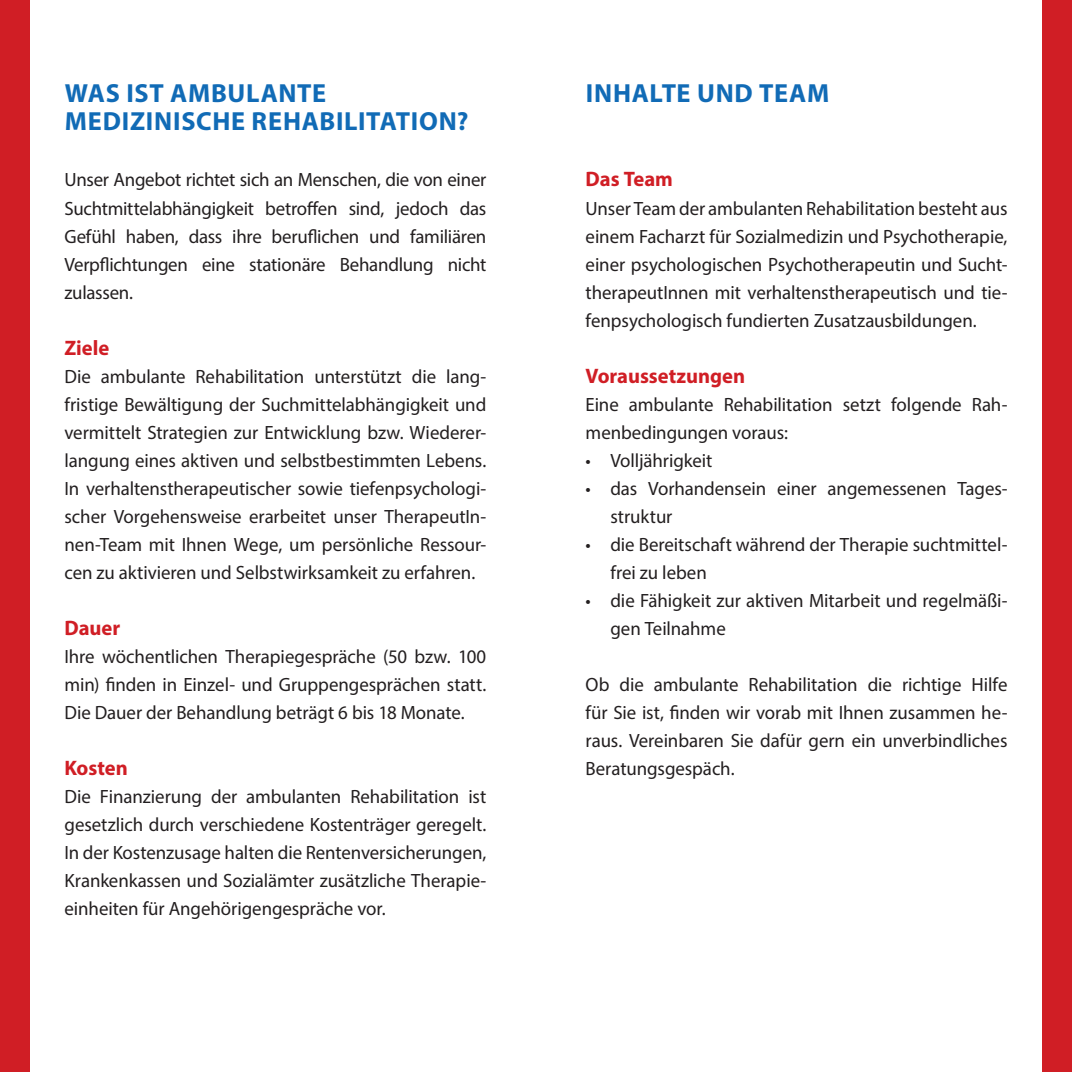
<style>
.page{position:relative;width:1072px;height:1072px;background:#fff}
.page>*{position:absolute;margin:0;border:0;box-sizing:border-box;transform-origin:0 0}
.t1{font:700 26.25px/28px "Myriad Pro";letter-spacing:.025em;color:#116bb6}
.t2{font:700 21px "Myriad Pro";color:#d01e25}
.t3{font:19.25px/28px "Myriad Pro";letter-spacing:-.005em;color:#231f20;text-align:justify}
</style>
<div class="page">
<div style="left:1042px;top:0;width:29px;height:1071px;background:#d01e25"></div>
<div style="left:0;top:0;width:30px;height:1071px;background:#d01e25"></div>
<h1 class="t1" style="left:65px;top:79px;width:405px">WAS IST AMBULANTE<br>MEDIZINISCHE REHABILITATION?</h1>
<h1 class="t1" style="left:586px;top:79px;width:245px">INHALTE UND TEAM</h1>
<p class="t3" style="left:64px;top:166px;width:423px">Unser Angebot richtet sich an Menschen, die von einer Suchtmittelabhängigkeit betroffen sind, jedoch das Gefühl haben, dass ihre beruflichen und familiären Verpflichtungen eine stationäre Behandlung nicht zulassen.</p>
<p class="t2" style="left:64px;top:334px;width:46px">Ziele</p>
<p class="t3" style="left:64px;top:362px;width:423px">Die ambulante Rehabilitation unterstützt die lang&shy;fristige Bewältigung der Suchmittelabhängigkeit und vermittelt Strategien zur Entwicklung bzw. Wiederer&shy;langung eines aktiven und selbstbestimmten Lebens.<br>In verhaltenstherapeutischer sowie tiefenpsychologi&shy;scher Vorgehensweise erarbeitet unser TherapeutIn&shy;nen-Team mit Ihnen Wege, um persönliche Ressour&shy;cen zu aktivieren und Selbstwirksamkeit zu erfahren.</p>
<p class="t2" style="left:64px;top:614px;width:57px">Dauer</p>
<p class="t3" style="left:64px;top:642px;width:423px">Ihre wöchentlichen Therapiegespräche (50 bzw. 100 min) finden in Einzel- und Gruppengesprächen statt.<br>Die Dauer der Behandlung beträgt 6 bis 18 Monate.</p>
<p class="t2" style="left:64px;top:754px;width:65px">Kosten</p>
<p class="t3" style="left:64px;top:782px;width:423px">Die Finanzierung der ambulanten Rehabilitation ist gesetzlich durch verschiedene Kostenträger geregelt.<br>In der Kostenzusage halten die Rentenversicherungen, Krankenkassen und Sozialämter zusätzliche Therapie&shy;einheiten für Angehörigengespräche vor.</p>
<p class="t2" style="left:585px;top:166px;width:89px">Das Team</p>
<p class="t3" style="left:585px;top:194px;width:423px">Unser Team der ambulanten Rehabilitation besteht aus einem Facharzt für Sozialmedizin und Psychotherapie, einer psychologischen Psychotherapeutin und Sucht&shy;therapeutInnen mit verhaltenstherapeutisch und tie&shy;fenpsychologisch fundierten Zusatzausbildungen.</p>
<p class="t2" style="left:585px;top:362px;width:161px">Voraussetzungen</p>
<p class="t3" style="left:585px;top:390px;width:423px">Eine ambulante Rehabilitation setzt folgende Rah&shy;menbedingungen voraus:</p>
<p class="t3" style="left:585px;top:446px;width:128px">• Volljährigkeit</p>
<p class="t3" style="left:610px;top:474px;width:398px;text-indent:-25px">• das Vorhandensein einer angemessenen Tages&shy;struktur</p>
<p class="t3" style="left:610px;top:530px;width:398px;text-indent:-25px">• die Bereitschaft während der Therapie suchtmittel&shy;frei zu leben</p>
<p class="t3" style="left:610px;top:586px;width:398px;text-indent:-25px">• die Fähigkeit zur aktiven Mitarbeit und regelmäßi&shy;gen Teilnahme</p>
<p class="t3" style="left:585px;top:670px;width:423px">Ob die ambulante Rehabilitation die richtige Hilfe für Sie ist, finden wir vorab mit Ihnen zusammen he&shy;raus. Vereinbaren Sie dafür gern ein unverbindliches Beratungsgespäch.</p>
</div>
